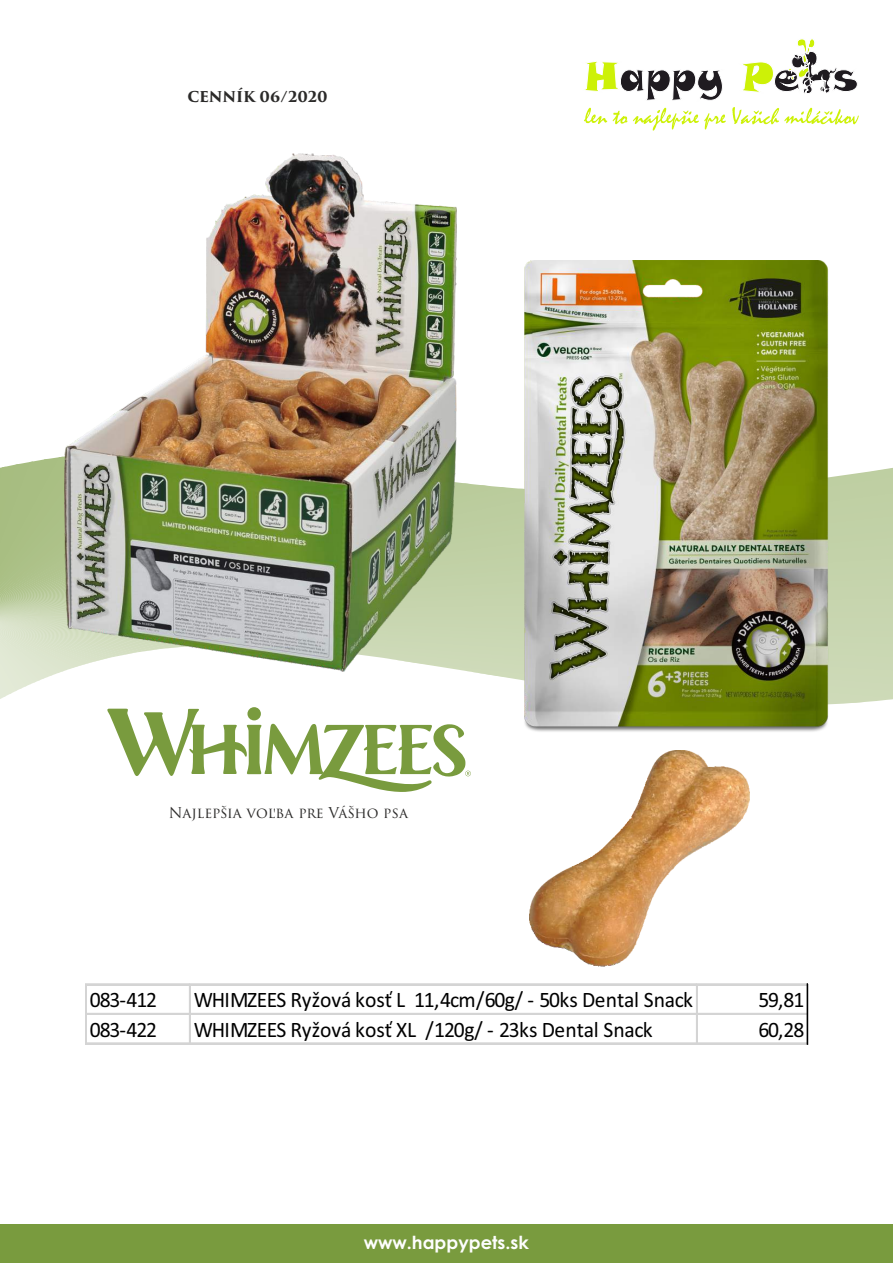
<style>
.page{position:relative;width:893px;height:1263px;background:#fff}
.page>*{position:absolute;margin:0;border:0;box-sizing:border-box;transform-origin:0 0}
.t1{font:22.2px "Calibri";letter-spacing:-.025em;color:#000}
.t2{font:700 18px "Century Gothic";color:#fefefe}
.t3{font:14.55px "Trajan Pro 3";letter-spacing:-.005em;color:#2b2a29}
.t4{font:700 14.55px "Trajan Pro 3";letter-spacing:-.01em;color:#2b2a29}
</style>
<div class="page">
<svg style="left:584px;top:39px;width:275px;height:92px"></svg>
<div style="left:0;top:1224px;width:893px;height:39px;background:#799b3e"></div>
<svg style="left:0;top:452px;width:893px;height:340px"></svg>
<hr style="left:86px;top:984px;width:721px;height:1px;background:#d4d4d4">
<hr style="left:86px;top:1013px;width:721px;height:2px;background:#d4d4d4">
<hr style="left:86px;top:1043px;width:721px;height:1px;background:#d4d4d4">
<hr style="left:86px;top:1042px;width:721px;height:1px;background:#d4d4d4">
<hr style="left:86px;top:984px;width:1px;height:60px;background:#d4d4d4">
<hr style="left:189px;top:984px;width:2px;height:60px;background:#d4d4d4">
<hr style="left:696px;top:984px;width:2px;height:60px;background:#d4d4d4">
<hr style="left:807px;top:984px;width:2px;height:60px;background:#d4d4d4">
<hr style="left:807px;top:984px;width:1px;height:60px;background:#000">
<img style="left:523px;top:261px;width:305px;height:471px">
<img style="left:65px;top:153px;width:392px;height:518px">
<img style="left:530px;top:751px;width:219px;height:215px">
<p class="t4" style="left:187px;top:91px;width:142px">CENNÍK 06/2020</p>
<p class="t3" style="left:169px;top:807px;width:241px">Najlepšia voľba pre Vášho psa</p>
<p class="t1" style="left:90px;top:991px;width:69px">083-412</p>
<p class="t1" style="left:194px;top:991px;width:501px">WHIMZEES Ryžová kosť L 11,4cm/60g/ - 50ks Dental Snack</p>
<p class="t1" style="left:758px;top:991px;width:48px">59,81</p>
<p class="t1" style="left:90px;top:1020px;width:69px">083-422</p>
<p class="t1" style="left:194px;top:1020px;width:460px">WHIMZEES Ryžová kosť XL /120g/ - 23ks Dental Snack</p>
<p class="t1" style="left:758px;top:1020px;width:48px">60,28</p>
<p class="t2" style="left:364px;top:1235px;width:167px">www.happypets.sk</p>
</div>
